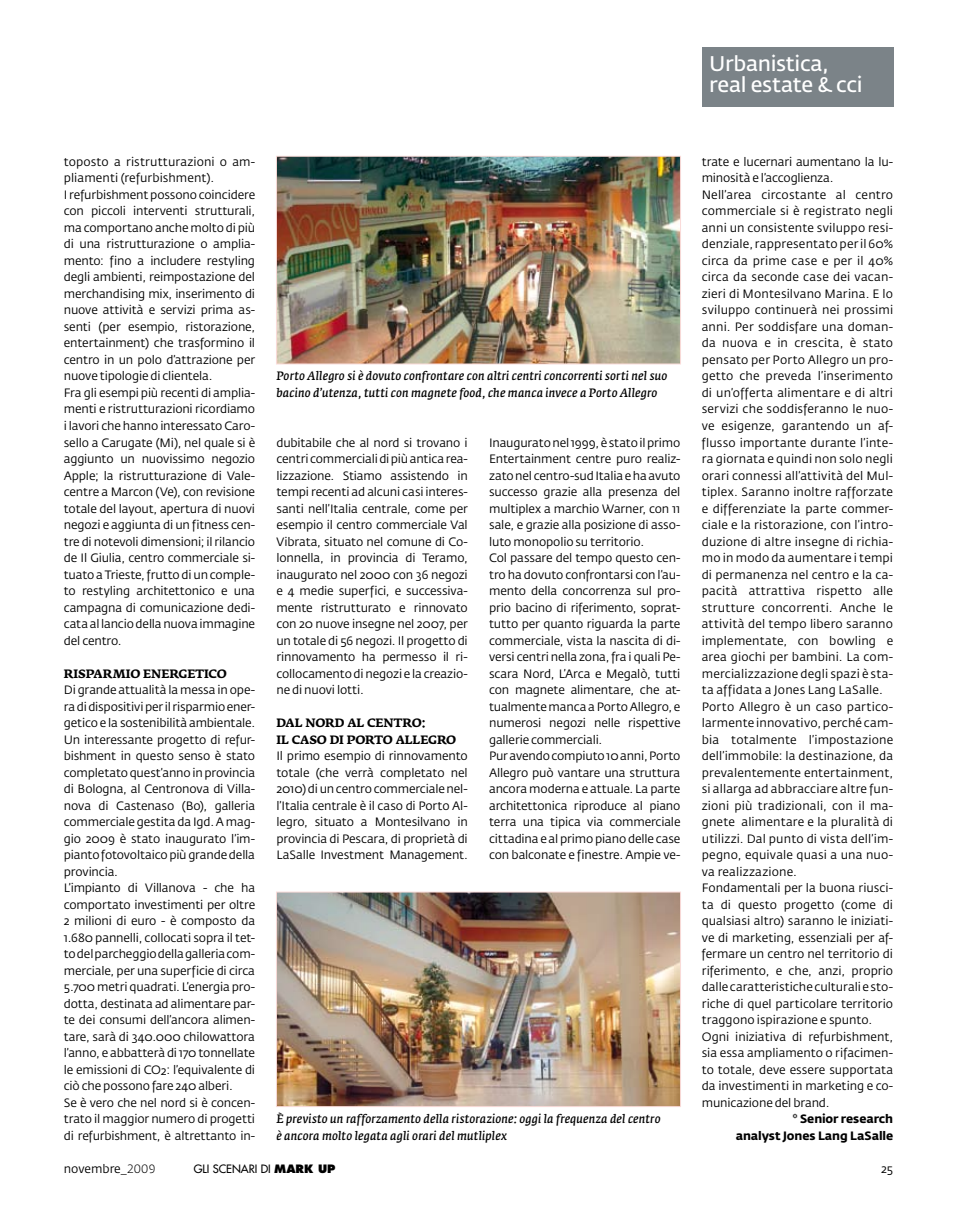
<style>
.page{position:relative;width:957px;height:1212px;background:#fff}
.page>*{position:absolute;margin:0;border:0;box-sizing:border-box;transform-origin:0 0}
.t1{font:600 21px/21px "Fedra Sans Std";letter-spacing:-.015em;color:#fff}
.t2{font:12px/16.5px "Fedra Sans Std";letter-spacing:-.005em;color:#000}
.t3{font:italic 600 12px/16.5px "Fedra Serif A Std";letter-spacing:.015em;color:#000}
.t4{font:700 12px/16.5px "Fedra Serif A Std";letter-spacing:-.01em;color:#000}
.t5{font:700 12px/16.5px "Fedra Sans Std";letter-spacing:-.01em;color:#000;text-align:right}
.t6{font:500 11.25px "Futura Std";color:#000}
.s1{font-weight:300}
.s2{font-weight:800}
</style>
<div class="page">
<div style="left:702px;top:47px;width:191px;height:59px;background:#7b8388"></div>
<img style="left:278px;top:158px;width:400px;height:204px">
<div style="left:276px;top:156px;width:404px;height:208px;border:1px solid #fadbd9"></div>
<img style="left:278px;top:894px;width:400px;height:210px">
<div style="left:276px;top:892px;width:404px;height:214px;border:1px solid #fadbd9"></div>
<h1 class="t1" style="left:709px;top:53px;width:155px">Urbanistica, real estate &amp; cci</h1>
<p class="t2" style="left:64px;top:154px;width:193px">toposto a ristrutturazioni o am&shy;pliamenti (refurbishment).<br>I refurbishment possono coincidere con piccoli interventi strutturali, ma comportano anche molto di più di una ristrutturazione o amplia&shy;mento: fino a includere restyling degli ambienti, reimpostazione del merchandising mix, inserimento di nuove attività e servizi prima as&shy;senti (per esempio, ristorazione, entertainment) che trasformino il centro in un polo d’attrazione per nuove tipologie di clientela.<br>Fra gli esempi più recenti di amplia&shy;menti e ristrutturazioni ricordiamo i lavori che hanno interessato Caro&shy;sello a Carugate (Mi), nel quale si è aggiunto un nuovissimo negozio Apple; la ristrutturazione di Vale&shy;centre a Marcon (Ve), con revisione totale del layout, apertura di nuovi negozi e aggiunta di un fitness cen&shy;tre di notevoli dimensioni; il rilancio de Il Giulia, centro commerciale si&shy;tuato a Trieste, frutto di un comple&shy;to restyling architettonico e una campagna di comunicazione dedi&shy;cata al lancio della nuova immagine del centro.</p>
<p class="t4" style="left:64px;top:665px;width:165px">RISPARMIO ENERGETICO</p>
<p class="t2" style="left:64px;top:682px;width:193px">Di grande attualità la messa in ope&shy;ra di dispositivi per il risparmio ener&shy;getico e la sostenibilità ambientale.<br>Un interessante progetto di refur&shy;bishment in questo senso è stato completato quest’anno in provincia di Bologna, al Centronova di Villa&shy;nova di Castenaso (Bo), galleria commerciale gestita da Igd. A mag&shy;gio 2009 è stato inaugurato l’im&shy;pianto fotovoltaico più grande della provincia.<br>L’impianto di Villanova - che ha comportato investimenti per oltre 2 milioni di euro - è composto da 1.680 pannelli, collocati sopra il tet&shy;to del parcheggio della galleria com&shy;merciale, per una superficie di circa 5.700 metri quadrati. L’energia pro&shy;dotta, destinata ad alimentare par&shy;te dei consumi dell’ancora alimen&shy;tare, sarà di 340.000 chilowattora l’anno, e abbatterà di 170 tonnellate le emissioni di CO2: l’equivalente di ciò che possono fare 240 alberi.<br>Se è vero che nel nord si è concen&shy;trato il maggior numero di progetti di refurbishment, è altrettanto in-</p>
<p class="t3" style="left:276px;top:368px;width:392px">Porto Allegro si è dovuto confrontare con altri centri concorrenti sorti nel suo bacino d’utenza, tutti con magnete food, che manca invece a Porto Allegro</p>
<p class="t2" style="left:276px;top:434px;width:193px;text-align:justify">dubitabile che al nord si trovano i centri commerciali di più antica rea&shy;lizzazione. Stiamo assistendo in tempi recenti ad alcuni casi interes&shy;santi nell’Italia centrale, come per esempio il centro commerciale Val Vibrata, situato nel comune di Co&shy;lonnella, in provincia di Teramo, inaugurato nel 2000 con 36 negozi e 4 medie superfici, e successiva&shy;mente ristrutturato e rinnovato con 20 nuove insegne nel 2007, per un totale di 56 negozi. Il progetto di rinnovamento ha permesso il ri&shy;collocamento di negozi e la creazio&shy;ne di nuovi lotti.</p>
<p class="t4" style="left:276px;top:715px;width:151px">DAL NORD AL CENTRO:<br>IL CASO DI PORTO ALL</p>
<p class="t4" style="left:420px;top:731px;width:37px">EGRO</p>
<p class="t2" style="left:276px;top:748px;width:193px;text-align:justify">Il primo esempio di rinnovamento totale (che verrà completato nel 2010) di un centro commerciale nel&shy;l’Italia centrale è il caso di Porto Al&shy;legro, situato a Montesilvano in provincia di Pescara, di proprietà di LaSalle Investment Management.</p>
<p class="t2" style="left:489px;top:434px;width:193px">Inaugurato nel 1999, è stato il primo Entertainment centre puro realiz&shy;zato nel centro-sud Italia e ha avuto successo grazie alla presenza del multiplex a marchio Warner, con 11 sale, e grazie alla posizione di asso&shy;luto monopolio su territorio.<br>Col passare del tempo questo cen&shy;tro ha dovuto confrontarsi con l’au&shy;mento della concorrenza sul pro&shy;prio bacino di riferimento, soprat&shy;tutto per quanto riguarda la parte commerciale, vista la nascita di di&shy;versi centri nella zona, fra i quali Pe&shy;scara Nord, L’Arca e Megalò, tutti con magnete alimentare, che at&shy;tualmente manca a Porto Allegro, e numerosi negozi nelle rispettive gallerie commerciali.<br>Pur avendo compiuto 10 anni, Porto Allegro può vantare una struttura ancora moderna e attuale. La parte architettonica riproduce al piano terra una tipica via commerciale cittadina e al primo piano delle case con balconate e finestre. Ampie ve-</p>
<p class="t3" style="left:276px;top:1111px;width:386px">È previsto un rafforzamento della ristorazione: oggi la frequenza del centro è ancora molto legata agli orari del mutliplex</p>
<p class="t2" style="left:702px;top:154px;width:193px">trate e lucernari aumentano la lu&shy;minosità e l’accoglienza.<br>Nell’area circostante al centro commerciale si è registrato negli anni un consistente sviluppo resi&shy;denziale, rappresentato per il 60% circa da prime case e per il 40% circa da seconde case dei vacan&shy;zieri di Montesilvano Marina. E lo sviluppo continuerà nei prossimi anni. Per soddisfare una doman&shy;da nuova e in crescita, è stato pensato per Porto Allegro un pro&shy;getto che preveda l’inserimento di un’offerta alimentare e di altri servizi che soddisferanno le nuo&shy;ve esigenze, garantendo un af&shy;flusso importante durante l’inte&shy;ra giornata e quindi non solo negli orari connessi all’attività del Mul&shy;tiplex. Saranno inoltre rafforzate e differenziate la parte commer&shy;ciale e la ristorazione, con l’intro&shy;duzione di altre insegne di richia&shy;mo in modo da aumentare i tempi di permanenza nel centro e la ca&shy;pacità attrattiva rispetto alle strutture concorrenti. Anche le attività del tempo libero saranno implementate, con bowling e area giochi per bambini. La com&shy;mercializzazione degli spazi è sta&shy;ta affidata a Jones Lang LaSalle.<br>Porto Allegro è un caso partico&shy;larmente innovativo, perché cam&shy;bia totalmente l’impostazione dell’immobile: la destinazione, da prevalentemente entertainment, si allarga ad abbracciare altre fun&shy;zioni più tradizionali, con il ma&shy;gnete alimentare e la pluralità di utilizzi. Dal punto di vista dell’im&shy;pegno, equivale quasi a una nuo&shy;va realizzazione.<br>Fondamentali per la buona riusci&shy;ta di questo progetto (come di qualsiasi altro) saranno le iniziati&shy;ve di marketing, essenziali per af&shy;fermare un centro nel territorio di riferimento, e che, anzi, proprio dalle caratteristiche culturali e sto&shy;riche di quel particolare territorio traggono ispirazione e spunto.<br>Ogni iniziativa di refurbishment, sia essa ampliamento o rifacimen&shy;to totale, deve essere supportata da investimenti in marketing e co&shy;municazione del brand.</p>
<p class="t5" style="left:736px;top:1110px;width:159px">* Senior research<br>analyst Jones Lang LaSalle</p>
<p class="t2" style="left:64px;top:1160px;width:93px">novembre<span class="s1">_2009</span></p>
<p class="t6" style="left:194px;top:1162px;width:143px">GLI SCENARI DI <span class="s2">MARK UP</span></p>
<p class="t2" style="left:881px;top:1160px;width:14px">25</p>
</div>
